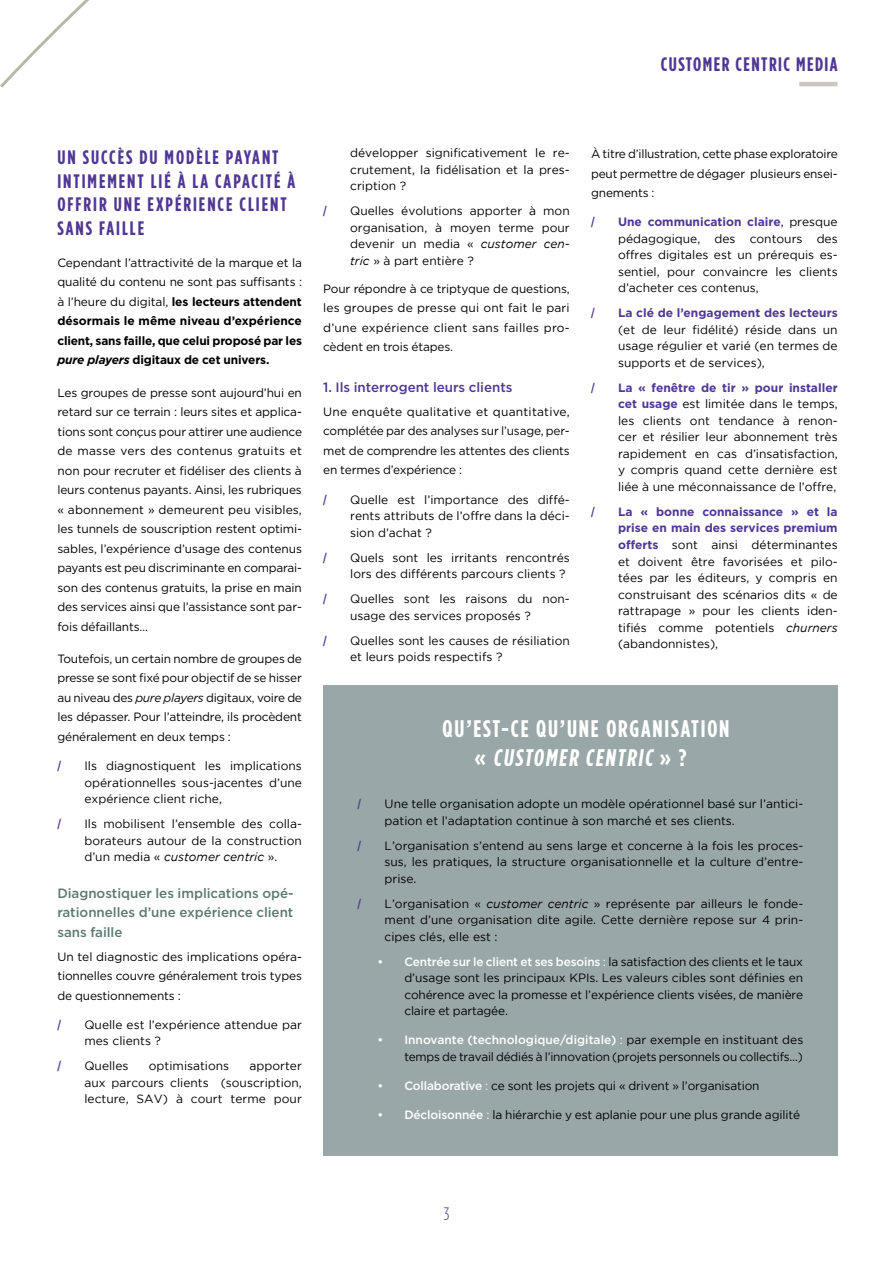
<style>
.page{position:relative;width:893px;height:1263px;background:#fff}
.page>*{position:absolute;margin:0;border:0;box-sizing:border-box;transform-origin:0 0}
.t1{font:700 24px/28.8px "Gotham Condensed";letter-spacing:.075em;color:#fff;text-align:center}
.t2{font:700 19.5px/23.4px "Gotham Condensed";letter-spacing:.1em;color:#503795}
.t3{font:700 19.5px "Gotham Condensed";letter-spacing:.075em;color:#503795}
.t4{font:300 18px "Gotham Condensed";color:#503795}
.t5{font:500 13.5px/19.5px "Gotham";color:#5d7972;text-align:justify}
.t6{font:500 13.5px "Gotham";color:#503795}
.t7{font:12px/16.5px "Gotham";color:#000;text-align:justify}
.t8{font:12px/19.5px "Gotham";letter-spacing:-.01em;color:#000;text-align:justify}
.t9{font:700 12px/19.5px "Gotham";letter-spacing:-.015em;color:#000;text-align:justify}
.t10{font:12px/16.5px "Gotham";letter-spacing:-.02em;color:#000;text-align:right}
.t11{font:700 12px "Gotham";color:#503795}
.t12{font:700 12px "Gotham Condensed";color:#503795}
.s1{font-weight:400}
.s2{font-style:italic}
.s3{font-weight:700;color:#503795}
.s4{font-weight:500;color:#fff}
.s5{color:#fff}
</style>
<div class="page">
<div style="left:323px;top:685px;width:515px;height:470px;background:#9aa7a9"></div>
<hr style="left:799px;top:82px;width:38px;height:4px;background:#cbc8c0">
<svg style="left:0;top:0;width:89px;height:88px"></svg>
<h2 class="t3" style="left:661px;top:53px;width:178px">CUSTOMER CENTRIC MEDIA</h2>
<h2 class="t2" style="left:57px;top:146px;width:239px">UN SUCCÈS DU MODÈLE PAYANT<br>INTIMEMENT LIÉ À LA CAPACITÉ À<br>OFFRIR UNE EXPÉRIENCE CLIENT<br>SANS FAILLE</h2>
<p class="t9" style="left:57px;top:253px;width:246px"><span class="s1">Cependant l’attractivité de la marque et la qualité du contenu ne sont pas suffisants : à l’heure du digital,</span> les lecteurs attendent désormais le même niveau d’expérience client, sans faille, que celui proposé par les <span class="s2">pure players</span> digitaux de cet univers.</p>
<p class="t8" style="left:57px;top:382px;width:246px">Les groupes de presse sont aujourd’hui en retard sur ce terrain : leurs sites et applica&shy;tions sont conçus pour attirer une audience de masse vers des contenus gratuits et non pour recruter et fidéliser des clients à leurs contenus payants. Ainsi, les rubriques « abonnement » demeurent peu visibles, les tunnels de souscription restent optimi&shy;sables, l’expérience d’usage des contenus payants est peu discriminante en comparai&shy;son des contenus gratuits, la prise en main des services ainsi que l’assistance sont par&shy;fois défaillants…</p>
<p class="t8" style="left:57px;top:649px;width:246px">Toutefois, un certain nombre de groupes de presse se sont fixé pour objectif de se hisser au niveau des <span class="s2">pure players</span> digitaux, voire de les dépasser. Pour l’atteindre, ils procèdent généralement en deux temps :</p>
<p class="t12" style="left:57px;top:759px;width:5px">/</p>
<p class="t7" style="left:84px;top:757px;width:219px">Ils diagnostiquent les implications opérationnelles sous-jacentes d’une expérience client riche,</p>
<p class="t12" style="left:57px;top:817px;width:5px">/</p>
<p class="t7" style="left:84px;top:815px;width:219px">Ils mobilisent l’ensemble des colla&shy;borateurs autour de la construction d’un media « <span class="s2">customer centric</span> ».</p>
<p class="t5" style="left:57px;top:883px;width:238px">Diagnostiquer les implications opé&shy;rationnelles d’une expérience client sans faille</p>
<p class="t8" style="left:57px;top:946px;width:246px">Un tel diagnostic des implications opéra&shy;tionnelles couvre généralement trois types de questionnements :</p>
<p class="t12" style="left:57px;top:1017px;width:5px">/</p>
<p class="t7" style="left:84px;top:1016px;width:219px">Quelle est l’expérience attendue par mes clients ?</p>
<p class="t12" style="left:57px;top:1059px;width:5px">/</p>
<p class="t7" style="left:84px;top:1057px;width:46px">Quelles</p>
<p class="t7" style="left:149px;top:1057px;width:82px">optimisations</p>
<p class="t7" style="left:84px;top:1057px;width:219px;text-indent:165px">apporter aux parcours clients (souscription, lecture, SAV) à court terme pour</p>
<p class="t7" style="left:350px;top:145px;width:221px">développer significativement le re&shy;crutement, la fidélisation et la pres&shy;cription ?</p>
<p class="t12" style="left:323px;top:204px;width:5px">/</p>
<p class="t7" style="left:350px;top:203px;width:221px">Quelles évolutions apporter à mon organisation, à moyen terme pour devenir un media « <span class="s2">customer cen&shy;tric</span> » à part entière ?</p>
<p class="t8" style="left:323px;top:279px;width:248px">Pour répondre à ce triptyque de questions, les groupes de presse qui ont fait le pari d’une expérience client sans failles pro&shy;cèdent en trois étapes.</p>
<p class="t6" style="left:323px;top:378px;width:191px">1. Ils interrogent leurs clients</p>
<p class="t8" style="left:323px;top:402px;width:248px">Une enquête qualitative et quantitative, complétée par des analyses sur l’usage, per&shy;met de comprendre les attentes des clients en termes d’expérience :</p>
<p class="t12" style="left:323px;top:492px;width:5px">/</p>
<p class="t7" style="left:350px;top:491px;width:221px">Quelle est l’importance des diffé&shy;rents attributs de l’offre dans la déci&shy;sion d’achat ?</p>
<p class="t12" style="left:323px;top:550px;width:5px">/</p>
<p class="t7" style="left:350px;top:549px;width:221px">Quels sont les irritants rencontrés lors des différents parcours clients ?</p>
<p class="t12" style="left:323px;top:592px;width:5px">/</p>
<p class="t7" style="left:350px;top:590px;width:221px">Quelles sont les raisons du non&shy;usage des services proposés ?</p>
<p class="t12" style="left:323px;top:633px;width:5px">/</p>
<p class="t7" style="left:350px;top:632px;width:221px">Quelles sont les causes de résiliation et leurs poids respectifs ?</p>
<p class="t8" style="left:591px;top:144px;width:248px">À titre d’illustration, cette phase exploratoire peut permettre de dégager plusieurs ensei&shy;gnements :</p>
<p class="t12" style="left:591px;top:215px;width:5px">/</p>
<p class="t7" style="left:618px;top:214px;width:221px"><span class="s3">Une communication claire</span>, presque pédagogique, des contours des offres digitales est un prérequis es&shy;sentiel, pour convaincre les clients d’acheter ces contenus,</p>
<p class="t12" style="left:591px;top:306px;width:5px">/</p>
<p class="t11" style="left:618px;top:305px;width:221px">La clé de l’engagement des lecteurs</p>
<p class="t7" style="left:618px;top:321px;width:221px">(et de leur fidélité) réside dans un usage régulier et varié (en termes de supports et de services),</p>
<p class="t12" style="left:591px;top:381px;width:5px">/</p>
<p class="t7" style="left:618px;top:379px;width:221px"><span class="s3">La « fenêtre de tir » pour installer cet usage</span> est limitée dans le temps, les clients ont tendance à renon&shy;cer et résilier leur abonnement très rapidement en cas d’insatisfaction, y compris quand cette dernière est liée à une méconnaissance de l’offre,</p>
<p class="t12" style="left:591px;top:505px;width:5px">/</p>
<p class="t7" style="left:618px;top:503px;width:221px"><span class="s3">La « bonne connaissance » et la prise en main des services premium offerts</span> sont ainsi déterminantes et doivent être favorisées et pilo&shy;tées par les éditeurs, y compris en construisant des scénarios dits « de rattrapage » pour les clients iden&shy;tifiés comme potentiels <span class="s2">churners </span>(abandonnistes),</p>
<h1 class="t1" style="left:443px;top:714px;width:289px">QU’EST-CE QU’UNE ORGANISATION « CUSTOMER CENTRIC » ?</h1>
<p class="t12" style="left:358px;top:797px;width:5px">/</p>
<p class="t7" style="left:385px;top:795px;width:420px">Une telle organisation adopte un modèle opérationnel basé sur l’antici&shy;pation et l’adaptation continue à son marché et ses clients.</p>
<p class="t12" style="left:358px;top:838px;width:5px">/</p>
<p class="t7" style="left:385px;top:837px;width:420px">L’organisation s’entend au sens large et concerne à la fois les proces&shy;sus, les pratiques, la structure organisationnelle et la culture d’entre&shy;prise.</p>
<p class="t12" style="left:358px;top:896px;width:5px">/</p>
<p class="t7" style="left:385px;top:895px;width:420px">L’organisation « <span class="s2">customer centric</span> » représente par ailleurs le fonde&shy;ment d’une organisation dite agile. Cette dernière repose sur 4 prin&shy;cipes clés, elle est :</p>
<p class="t7" style="left:404px;top:953px;width:400px;text-indent:-27px"><span class="s4">• Centrée sur le client et ses besoins</span> <span class="s5">:</span> la satisfaction des clients et le taux d’usage sont les principaux KPIs. Les valeurs cibles sont définies en cohérence avec la promesse et l’expérience clients visées, de manière claire et partagée.</p>
<p class="t10" style="left:377px;top:1032px;width:427px"><span class="s4">• Innovante (technologique/digitale)</span> <span class="s5">:</span> par exemple en instituant des temps de travail dédiés à l’innovation (projets personnels ou collectifs…)</p>
<p class="t7" style="left:377px;top:1077px;width:384px"><span class="s4">• Collaborative</span> <span class="s5">:</span> ce sont les projets qui « drivent » l’organisation</p>
<p class="t7" style="left:377px;top:1107px;width:424px"><span class="s4">• Décloisonnée</span> <span class="s5">:</span> la hiérarchie y est aplanie pour une plus grande agilité</p>
<h3 class="t4" style="left:444px;top:1205px;width:7px">3</h3>
</div>
